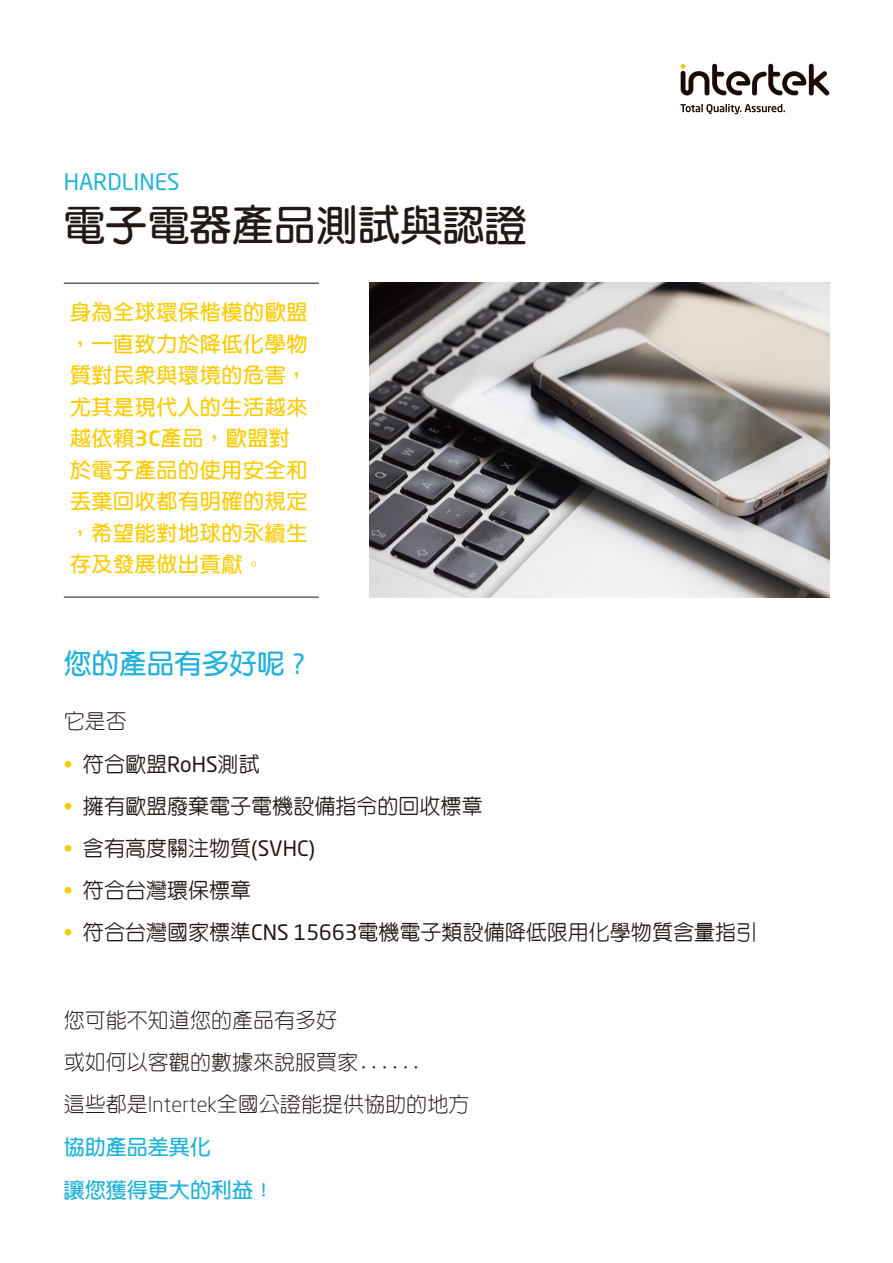
<style>
.page{position:relative;width:893px;height:1263px;background:#fff}
.page>*{position:absolute;margin:0;border:0;box-sizing:border-box;transform-origin:0 0}
.t1{font:700 42px "Yen Round";color:#221815}
.t2{font:700 27.6px "Yen Round";color:#21b2d9}
.t3{font:22.5px "Neo Sans Std";color:#21b2d9}
.t4{font:700 21px/31.5px "Yen Round";letter-spacing:.03em;color:#fccb00}
.t5{font:500 21px/42px "Yen Round";color:#221815}
.t6{font:300 21px/42.5px "Yen Round";color:#221815}
.t7{font:21px/42px "Neo Sans Std";color:#fccb00;text-align:justify}
.s1{font-family:"Neo Sans Std";font-weight:500}
.s2{font-family:"Neo Sans Std";font-weight:400}
.s3{font-family:"Neo Sans Std"}
.s4{font-weight:700;color:#21b2d9}
</style>
<div class="page">
<svg style="left:63px;top:63px;width:767px;height:535px"></svg>
<p class="t3" style="left:64px;top:168px;width:117px">HARDLINES</p>
<h1 class="t1" style="left:63px;top:203px;width:465px">電子電器產品測試與認證</h1>
<p class="t4" style="left:70px;top:296px;width:239px">身為全球環保楷模的歐盟，一直致力於降低化學物質對民眾與環境的危害，尤其是現代人的生活越來越依賴<span class="s1">3C</span>產品，歐盟對於電子產品的使用安全和丟棄回收都有明確的規定，希望能對地球的永續生存及發展做出貢獻。</p>
<h2 class="t2" style="left:64px;top:649px;width:243px">您的產品有多好呢 <span class="s2">?</span></h2>
<p class="t6" style="left:64px;top:700px;width:65px">它是否</p>
<p class="t7" style="left:64px;top:743px;width:10px">• • • • •</p>
<p class="t5" style="left:83px;top:743px;width:676px">符合歐盟<span class="s2">RoHS</span>測試<br>擁有歐盟廢棄電子電機設備指令的回收標章<br>含有高度關注物質<span class="s2">(SVHC)<br></span>符合台灣環保標章<br>符合台灣國家標準<span class="s2">CNS 15663</span>電機電子類設備降低限用化學物質含量指引</p>
<p class="t6" style="left:64px;top:999px;width:407px">您可能不知道您的產品有多好<br>或如何以客觀的數據來說服買家......<br>這些都是<span class="s3">Intertek</span>全國公證能提供協助的地方<span class="s4">協助產品差異化<br>讓您獲得更大的利益！</span></p>
</div>
